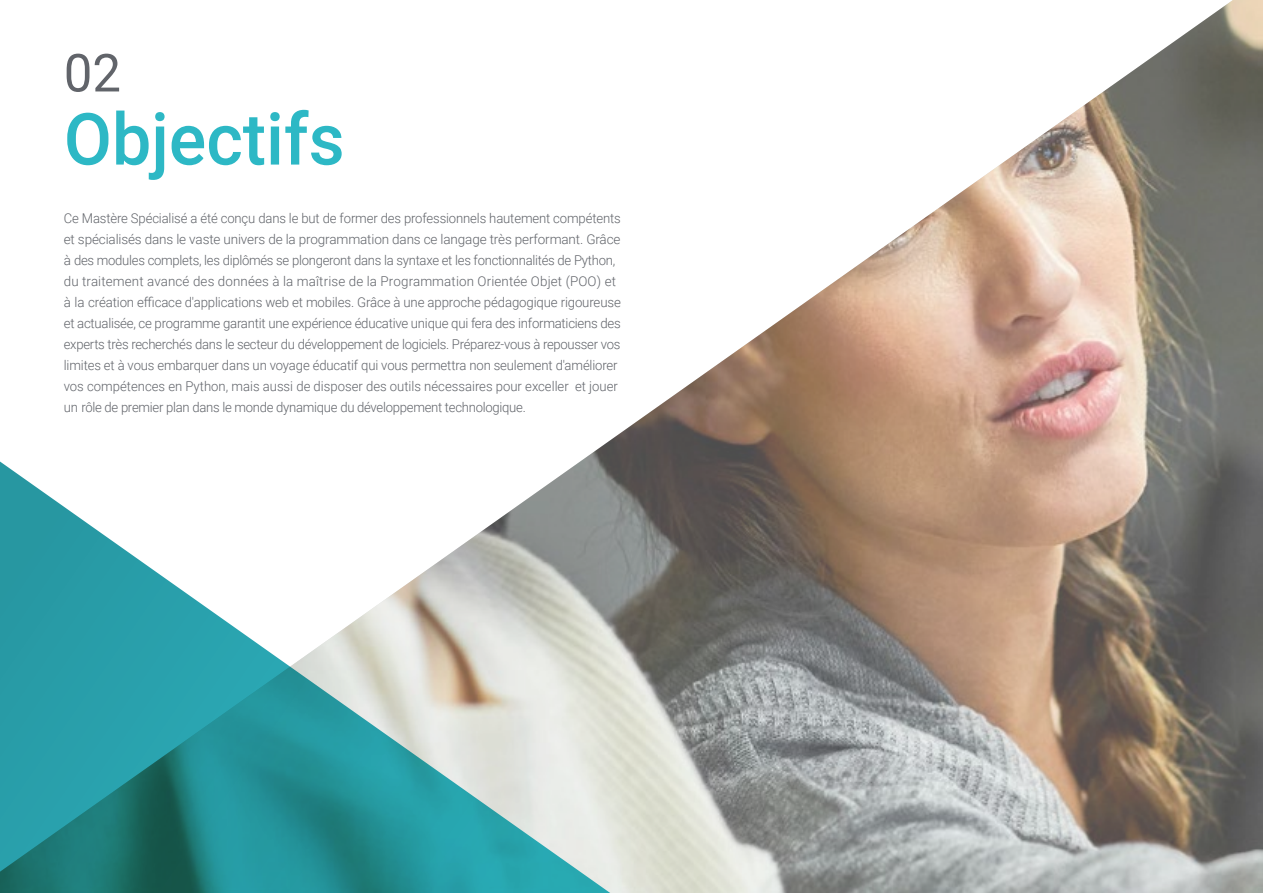
<style>
.page{position:relative;width:1263px;height:893px;background:#fff}
.page>*{position:absolute;margin:0;border:0;box-sizing:border-box;transform-origin:0 0}
.t1{font:500 72px "Roboto";color:#2db8c5}
.t2{font:52.5px "Roboto";color:#61646a}
.t3{font:300 13.5px/21px "Roboto";letter-spacing:-.01em;color:#61646a}
</style>
<div class="page">
<img style="left:602px;top:0;width:661px;height:893px">
<svg style="left:0;top:446px;width:640px;height:447px"></svg>
<h2 class="t2" style="left:64px;top:36px;width:59px">02</h2>
<h1 class="t1" style="left:64px;top:89px;width:282px">Objectifs</h1>
<p class="t3" style="left:64px;top:207px;width:559px">Ce Mastère Spécialisé a été conçu dans le but de former des professionnels hautement compétents et spécialisés dans le vaste univers de la programmation dans ce langage très performant. Grâce à des modules complets, les diplômés se plongeront dans la syntaxe et les fonctionnalités de Python, du traitement avancé des données à la maîtrise de la Programmation Orientée Objet (POO) et à la création efficace d'applications web et mobiles. Grâce à une approche pédagogique rigoureuse et actualisée, ce programme garantit une expérience éducative unique qui fera des informaticiens des experts très recherchés dans le secteur du développement de logiciels. Préparez-vous à repousser vos limites et à vous embarquer dans un voyage éducatif qui vous permettra non seulement d'améliorer vos compétences en Python, mais aussi de disposer des outils nécessaires pour exceller et jouer un rôle de premier plan dans le monde dynamique du développement technologique.</p>
</div>
